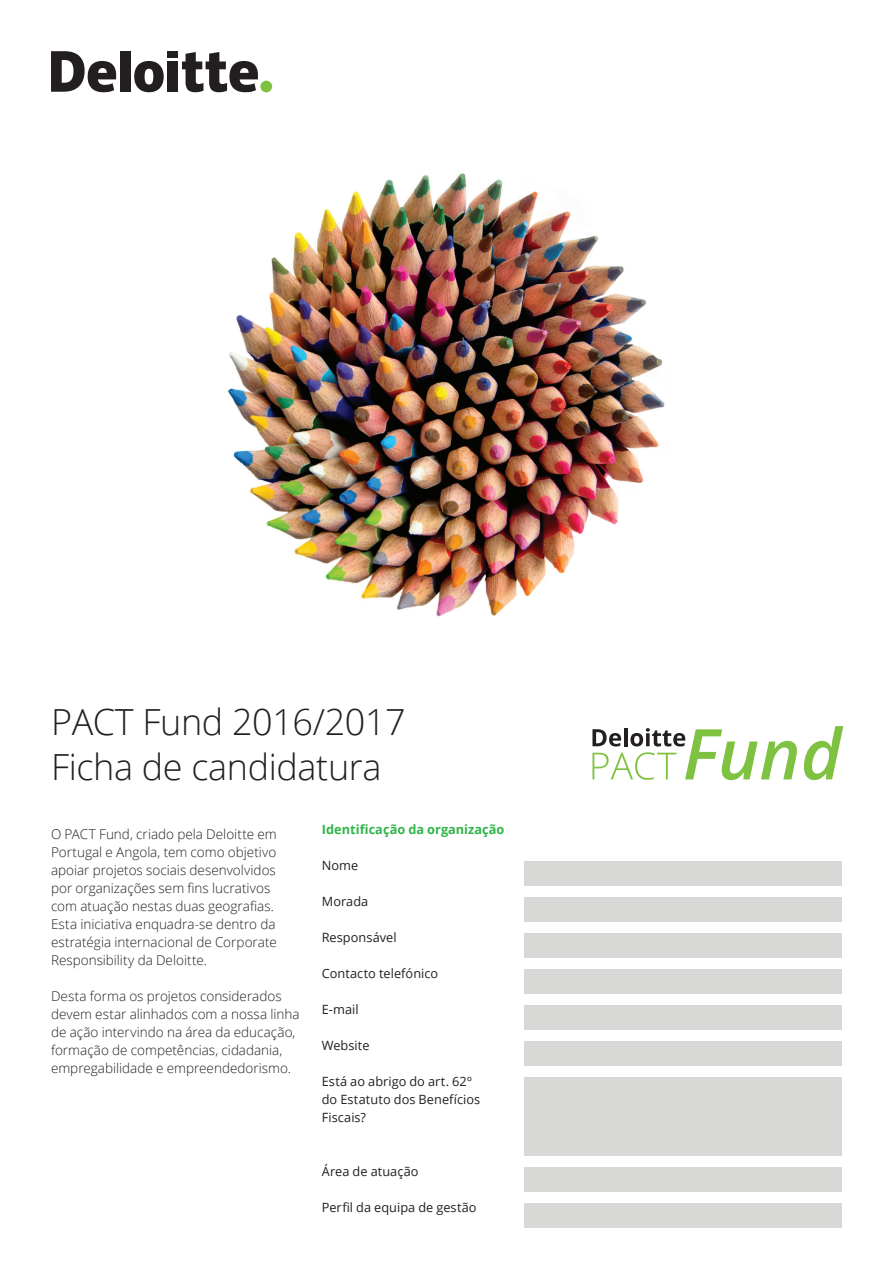
<style>
.page{position:relative;width:893px;height:1263px;background:#fff}
.page>*{position:absolute;margin:0;border:0;box-sizing:border-box;transform-origin:0 0}
.Story_heading_light{font:300 36px "Open Sans";letter-spacing:-.01em;color:#231f20}
.Body_copy__8_5_12pt{font:300 13.5px/18px "Open Sans";color:#231f20}
.Body_copy__8_5_12pt-2{font:12.75px/18px "Open Sans";letter-spacing:.005em;color:#231f20}
.Body_copy__8_5_12pt-3{font:700 12.75px "Open Sans";letter-spacing:.005em;color:#31b44a}
</style>
<div class="page">
<div style="left:260px;top:81px;width:12px;height:11px;background:#7fc241;border-radius:50%"></div>
<div style="left:120px;top:51px;width:10px;height:41px;background:#231f20"></div>
<svg style="left:134px;top:61px;width:30px;height:31px"></svg>
<div style="left:168px;top:61px;width:10px;height:31px;background:#231f20"></div>
<div style="left:168px;top:51px;width:10px;height:7px;background:#231f20"></div>
<svg style="left:182px;top:52px;width:76px;height:40px"></svg>
<svg style="left:51px;top:51px;width:65px;height:41px"></svg>
<img style="left:210px;top:159px;width:473px;height:474px;border-radius:237px">
<div style="left:525px;top:861px;width:317px;height:25px;background:#d8d9d7"></div>
<div style="left:525px;top:969px;width:317px;height:25px;background:#d8d9d7"></div>
<div style="left:525px;top:1077px;width:317px;height:78px;background:#d8d9d7"></div>
<div style="left:525px;top:897px;width:317px;height:25px;background:#d8d9d7"></div>
<div style="left:525px;top:1005px;width:317px;height:25px;background:#d8d9d7"></div>
<div style="left:525px;top:933px;width:317px;height:25px;background:#d8d9d7"></div>
<div style="left:525px;top:1041px;width:317px;height:25px;background:#d8d9d7"></div>
<div style="left:525px;top:1167px;width:317px;height:25px;background:#d8d9d7"></div>
<div style="left:525px;top:1203px;width:317px;height:25px;background:#d8d9d7"></div>
<svg style="left:804px;top:726px;width:39px;height:54px"></svg>
<svg style="left:592px;top:728px;width:205px;height:52px"></svg>
<p class="Story_heading_light" style="left:51px;top:697px;width:356px">PACT Fund 2016/2017</p>
<p class="Story_heading_light" style="left:51px;top:742px;width:332px">Ficha de candidatura</p>
<p class="Body_copy__8_5_12pt" style="left:51px;top:824px;width:227px">O PACT Fund, criado pela Deloitte em Portugal e Angola, tem como objetivo apoiar projetos sociais desenvolvidos por organizações sem fins lucrativos com atuação nestas duas geografias.<br>Esta iniciativa enquadra-se dentro da estratégia internacional de Corporate Responsibility da Deloitte.</p>
<p class="Body_copy__8_5_12pt" style="left:51px;top:986px;width:250px">Desta forma os projetos considerados devem estar alinhados com a nossa linha de ação intervindo na área da educação, formação de competências, cidadania, empregabilidade e empreendedorismo.</p>
<p class="Body_copy__8_5_12pt-3" style="left:322px;top:821px;width:184px">Identificação da organização</p>
<p class="Body_copy__8_5_12pt-2" style="left:322px;top:856px;width:38px">Nome</p>
<p class="Body_copy__8_5_12pt-2" style="left:322px;top:892px;width:48px">Morada</p>
<p class="Body_copy__8_5_12pt-2" style="left:322px;top:928px;width:76px">Responsável</p>
<p class="Body_copy__8_5_12pt-2" style="left:322px;top:964px;width:118px">Contacto telefónico</p>
<p class="Body_copy__8_5_12pt-2" style="left:322px;top:1000px;width:38px">E-mail</p>
<p class="Body_copy__8_5_12pt-2" style="left:322px;top:1036px;width:49px">Website</p>
<p class="Body_copy__8_5_12pt-2" style="left:322px;top:1072px;width:160px">Está ao abrigo do art. 62º do Estatuto dos Benefícios<br>Fiscais?</p>
<p class="Body_copy__8_5_12pt-2" style="left:322px;top:1162px;width:98px">Área de atuação</p>
<p class="Body_copy__8_5_12pt-2" style="left:322px;top:1198px;width:156px">Perfil da equipa de gestão</p>
</div>
